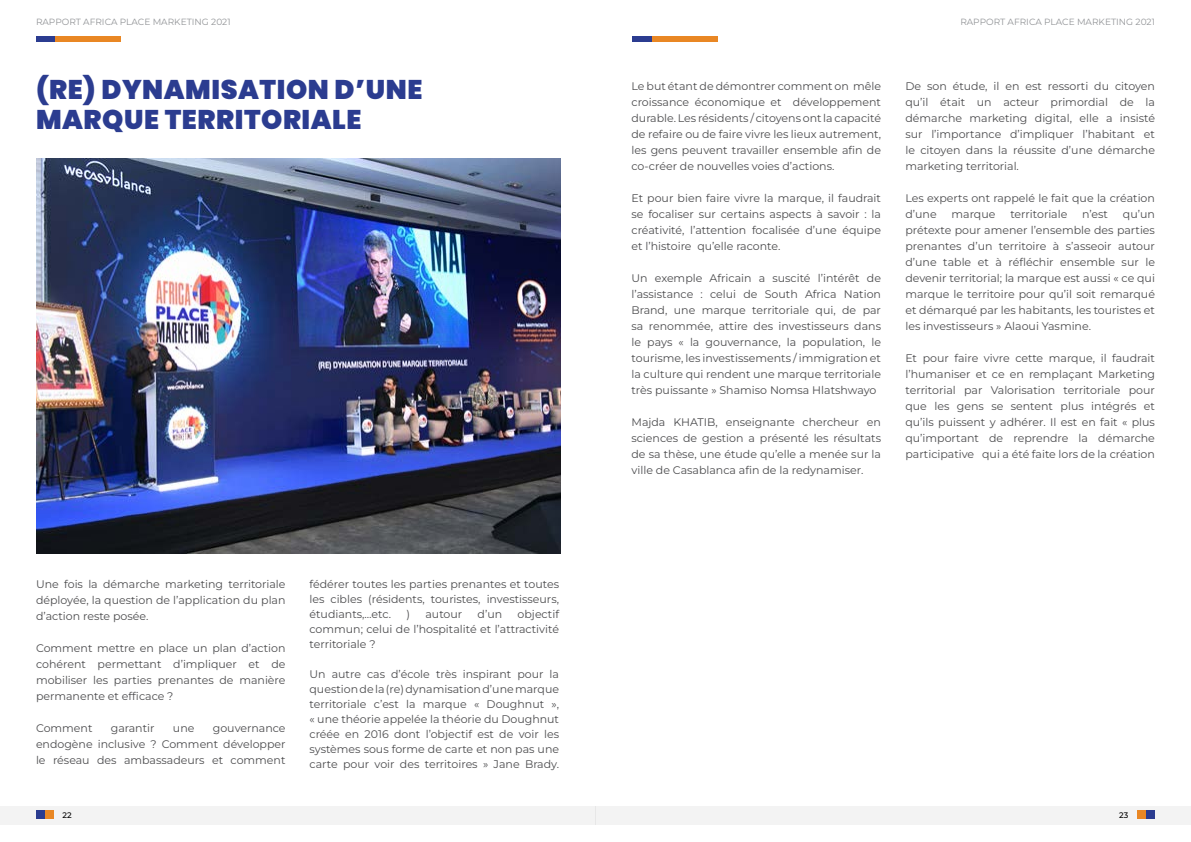
<style>
.page{position:relative;width:1191px;height:842px;background:#fff}
.page>*{position:absolute;margin:0;border:0;box-sizing:border-box;transform-origin:0 0}
.t1{font:900 27px/30px "Poppins";letter-spacing:.02em;color:#2b3c90}
.t2{font:100 11px/16px "Montserrat";color:#4d4d4f;text-align:justify}
.t3{font:100 9px "Montserrat";color:#939598}
.t4{font:100 8px "Montserrat";color:#000}
</style>
<div class="page">
<div style="left:36px;top:36px;width:19px;height:6px;background:#2b3c90"></div>
<div style="left:55px;top:36px;width:66px;height:6px;background:#e98724"></div>
<div style="left:632px;top:36px;width:20px;height:6px;background:#2b3c90"></div>
<div style="left:652px;top:36px;width:65px;height:6px;background:#e98724"></div>
<div style="left:0;top:806px;width:595px;height:18px;background:#f3f3f3"></div>
<div style="left:595px;top:806px;width:596px;height:18px;background:#f3f3f3"></div>
<div style="left:45px;top:811px;width:8px;height:8px;background:#e98724"></div>
<div style="left:1137px;top:811px;width:8px;height:8px;background:#e98724"></div>
<div style="left:36px;top:811px;width:8px;height:8px;background:#2b3c90"></div>
<div style="left:1146px;top:811px;width:9px;height:8px;background:#2b3c90"></div>
<img style="left:36px;top:159px;width:524px;height:394px">
<p class="t3" style="left:36px;top:16px;width:196px">RAPPORT AFRICA PLACE MARKETING 2021</p>
<p class="t3" style="left:960px;top:16px;width:196px">RAPPORT AFRICA PLACE MARKETING 2021</p>
<h1 class="t1" style="left:36px;top:75px;width:388px">(RE) DYNAMISATION D’UNE<br>MARQUE TERRITORIALE</h1>
<p class="t2" style="left:36px;top:575px;width:251px">Une fois la démarche marketing territoriale déployée, la question de l’application du plan d’action reste posée.</p>
<p class="t2" style="left:36px;top:639px;width:251px">Comment mettre en place un plan d’action cohérent permettant d’impliquer et de mobiliser les parties prenantes de manière permanente et efficace ?</p>
<p class="t2" style="left:36px;top:719px;width:58px">Comment</p>
<p class="t2" style="left:111px;top:719px;width:45px">garantir</p>
<p class="t2" style="left:173px;top:719px;width:23px">une</p>
<p class="t2" style="left:36px;top:719px;width:251px;text-indent:177px">gouvernance endogène inclusive ? Comment développer le réseau des ambassadeurs et comment</p>
<p class="t2" style="left:309px;top:576px;width:251px;line-height:15px">fédérer toutes les parties prenantes et toutes les cibles (résidents, touristes, investisseurs, étudiants,…etc.</p>
<p class="t2" style="left:309px;top:606px;width:251px;line-height:15px;text-indent:208px">objectif commun; celui de l’hospitalité et l’attractivité territoriale ?</p>
<p class="t2" style="left:309px;top:666px;width:251px;line-height:15px">Un autre cas d’école très inspirant pour la question de la (re) dynamisation d’une marque territoriale c’est la marque « Doughnut », « une théorie appelée la théorie du Doughnut créée en 2016 dont l’objectif est de voir les systèmes sous forme de carte et non pas une carte pour voir des territoires » Jane Brady.</p>
<p class="t2" style="left:406px;top:606px;width:5px">)</p>
<p class="t2" style="left:425px;top:606px;width:38px">autour</p>
<p class="t2" style="left:477px;top:606px;width:26px">d’un</p>
<p class="t2" style="left:631px;top:78px;width:251px">Le but étant de démontrer comment on mêle croissance économique et développement durable. Les résidents / citoyens ont la capacité de refaire ou de faire vivre les lieux autrement, les gens peuvent travailler ensemble afin de co-créer de nouvelles voies d’actions.</p>
<p class="t2" style="left:631px;top:190px;width:251px">Et pour bien faire vivre la marque, il faudrait se focaliser sur certains aspects à savoir : la créativité, l’attention focalisée d’une équipe et l’histoire qu’elle raconte.</p>
<p class="t2" style="left:631px;top:270px;width:251px">Un exemple Africain a suscité l’intérêt de l’assistance : celui de South Africa Nation Brand, une marque territoriale qui, de par sa renommée, attire des investisseurs dans le pays « la gouvernance, la population, le tourisme, les investissements / immigration et la culture qui rendent une marque territoriale très puissante » Shamiso Nomsa Hlatshwayo</p>
<p class="t2" style="left:631px;top:414px;width:251px">Majda KHATIB, enseignante chercheur en sciences de gestion a présenté les résultats de sa thèse, une étude qu’elle a menée sur la ville de Casablanca afin de la redynamiser.</p>
<p class="t2" style="left:905px;top:78px;width:251px">De son étude, il en est ressorti du citoyen qu’il était un acteur primordial de la démarche marketing digital, elle a insisté sur l’importance d’impliquer l’habitant et le citoyen dans la réussite d’une démarche marketing territorial.</p>
<p class="t2" style="left:905px;top:190px;width:251px">Les experts ont rappelé le fait que la création d’une</p>
<p class="t2" style="left:905px;top:206px;width:251px;text-indent:217px">qu’un prétexte pour amener l’ensemble des parties prenantes d’un territoire à s’asseoir autour d’une table et à réfléchir ensemble sur le devenir territorial; la marque est aussi « ce qui marque le territoire pour qu’il soit remarqué et démarqué par les habitants, les touristes et les investisseurs » Alaoui Yasmine.</p>
<p class="t2" style="left:905px;top:350px;width:251px">Et pour faire vivre cette marque, il faudrait l’humaniser et ce en remplaçant Marketing territorial par Valorisation territoriale pour que les gens se sentent plus intégrés et qu’ils puissent y adhérer. Il est en fait « plus qu’important de reprendre la démarche participative qui a été faite lors de la création</p>
<p class="t2" style="left:951px;top:206px;width:45px">marque</p>
<p class="t2" style="left:1010px;top:206px;width:59px">territoriale</p>
<p class="t2" style="left:1082px;top:206px;width:27px">n’est</p>
<p class="t4" style="left:63px;top:810px;width:11px">22</p>
<p class="t4" style="left:1119px;top:810px;width:11px">23</p>
</div>
